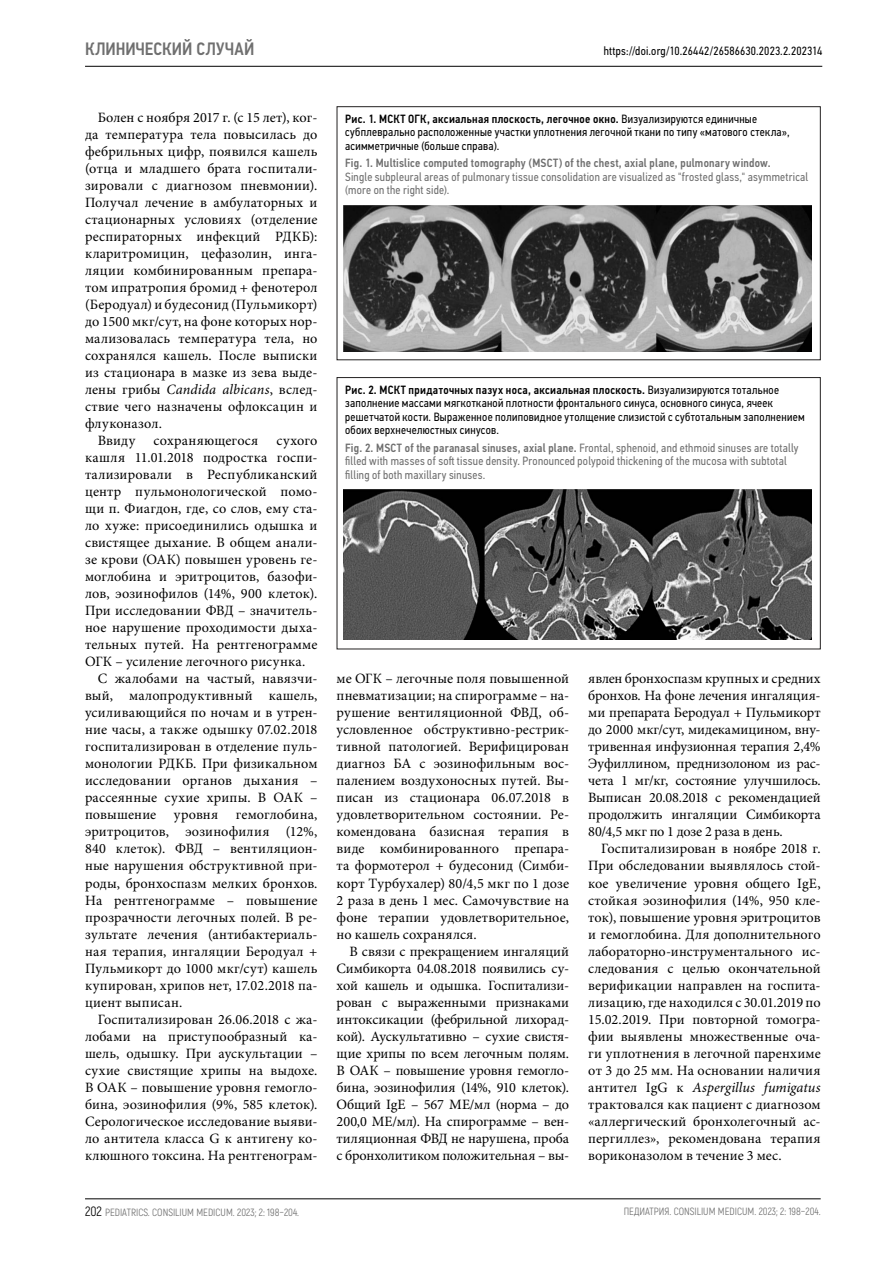
<style>
.page{position:relative;width:893px;height:1263px;background:#fff}
.page>*{position:absolute;margin:0;border:0;box-sizing:border-box;transform-origin:0 0}
.t1{font:500 18px "Eco Vector Cond";color:#6f6f6f}
.Text{font:14.25px/17px "Minion Pro";letter-spacing:.005em;color:#000;text-align:justify}
.Ris_Zag_RUS{font:12px/13.5px "Eco Vector Cond";letter-spacing:.025em;color:#000}
.Ris_Zag_ENG{font:12px/13.5px "Eco Vector Cond";letter-spacing:.02em;color:#6f6f6f}
.t2{font:10.5px "Akrobat";color:#6f6f6f}
.s1{font-style:italic}
.s2{font-weight:500}
.s3{font-size:13.5px;color:#000}
</style>
<div class="page">
<hr style="left:85px;top:1198px;width:736px;height:1px;background:#000">
<hr style="left:85px;top:66px;width:737px;height:1px;background:#000">
<div style="left:337px;top:106px;width:484px;height:254px;border:1px solid #232121"></div>
<div style="left:337px;top:377px;width:484px;height:272px;border:1px solid #232121"></div>
<img style="left:343px;top:206px;width:469px;height:145px">
<img style="left:343px;top:489px;width:469px;height:151px">
<p class="t1" style="left:85px;top:38px;width:171px">КЛИНИЧЕСКИЙ СЛУЧАЙ</p>
<p class="Ris_Zag_RUS" style="left:604px;top:44px;width:220px">https://doi.org/10.26442/26586630.2023.2.202314</p>
<p class="Text" style="left:85px;top:110px;width:234px;text-indent:13px">Болен с ноября 2017 г. (с 15 лет), ког&shy;да температура тела повысилась до фебрильных цифр, появился кашель (отца и младшего брата госпитали&shy;зировали с диагнозом пневмонии).<br>Получал лечение в амбулаторных и стационарных условиях (отделение респираторных инфекций РДКБ): кларитромицин, цефазолин, инга&shy;ляции комбинированным препара&shy;том ипратропия бромид + фенотерол (Беродуал) и будесонид (Пульмикорт) до 1500 мкг/сут, на фоне которых нор&shy;мализовалась температура тела, но сохранялся кашель. После выписки из стационара в мазке из зева выде&shy;лены грибы <span class="s1">Candida albicans</span>, вслед&shy;ствие чего назначены офлоксацин и флуконазол.</p>
<p class="Text" style="left:98px;top:433px;width:39px">Ввиду</p>
<p class="Text" style="left:154px;top:433px;width:106px">сохраняющегося</p>
<p class="Text" style="left:85px;top:433px;width:234px;text-indent:191px">сухого кашля 11.01.2018 подростка госпи&shy;тализировали в Республиканский центр пульмонологической помо&shy;щи п. Фиагдон, где, со слов, ему ста&shy;ло хуже: присоединились одышка и свистящее дыхание. В общем анали&shy;зе крови (ОАК) повышен уровень ге&shy;моглобина и эритроцитов, базофи&shy;лов, эозинофилов (14%, 900 клеток).<br>При исследовании ФВД – значитель&shy;ное нарушение проходимости дыха&shy;тельных путей. На рентгенограмме ОГК – усиление легочного рисунка.</p>
<p class="Text" style="left:85px;top:671px;width:234px;text-indent:13px">С жалобами на частый, навязчи&shy;вый, малопродуктивный кашель, усиливающийся по ночам и в утрен&shy;ние часы, а также одышку 07.02.2018 госпитализирован в отделение пуль&shy;монологии РДКБ. При физикальном исследовании органов дыхания – рассеянные сухие хрипы. В ОАК – повышение уровня гемоглобина, эритроцитов, эозинофилия (12%, 840 клеток). ФВД – вентиляцион&shy;ные нарушения обструктивной при&shy;роды, бронхоспазм мелких бронхов.<br>На рентгенограмме – повышение прозрачности легочных полей. В ре&shy;зультате лечения (антибактериаль&shy;ная терапия, ингаляции Беродуал + Пульмикорт до 1000 мкг/сут) кашель купирован, хрипов нет, 17.02.2018 па&shy;циент выписан.</p>
<p class="Text" style="left:85px;top:1011px;width:234px;text-indent:13px">Госпитализирован 26.06.2018 с жа&shy;лобами на приступообразный ка&shy;шель, одышку. При аускультации – сухие свистящие хрипы на выдохе.<br>В ОАК – повышение уровня гемогло&shy;бина, эозинофилия (9%, 585 клеток).<br>Серологическое исследование выяви&shy;ло антитела класса G к антигену ко&shy;клюшного токсина. На рентгенограм-</p>
<p class="Ris_Zag_RUS" style="left:345px;top:112px;width:446px"><span class="s2">Рис. 1. МСКТ ОГК, аксиальная плоскость, легочное окно.</span> Визуализируются единичные субплеврально расположенные участки уплотнения легочной ткани по типу «матового стекла», асимметричные (больше справа).</p>
<p class="Ris_Zag_ENG" style="left:345px;top:157px;width:465px"><span class="s2">Fig. 1. Multislice computed tomography (MSCT) of the chest, axial plane, pulmonary window.<br></span>Single subpleural areas of pulmonary tissue consolidation are visualized as "frosted glass," asymmetrical (more on the right side).</p>
<p class="Ris_Zag_RUS" style="left:345px;top:383px;width:461px"><span class="s2">Рис. 2. МСКТ придаточных пазух носа, аксиальная плоскость.</span> Визуализируются тотальное заполнение массами мягкотканой плотности фронтального синуса, основного синуса, ячеек решетчатой кости. Выраженное полиповидное утолщение слизистой с субтотальным заполнением обоих верхнечелюстных синусов.</p>
<p class="Ris_Zag_ENG" style="left:345px;top:441px;width:455px"><span class="s2">Fig. 2. MSCT of the paranasal sinuses, axial plane.</span> Frontal, sphenoid, and ethmoid sinuses are totally filled with masses of soft tissue density. Pronounced polypoid thickening of the mucosa with subtotal filling of both maxillary sinuses.</p>
<p class="Text" style="left:337px;top:671px;width:234px">ме ОГК – легочные поля повышенной пневматизации; на спирограмме – на&shy;рушение вентиляционной ФВД, об&shy;условленное обструктивно-рестрик&shy;тивной патологией. Верифицирован диагноз БА с эозинофильным вос&shy;палением воздухоносных путей. Вы&shy;писан из стационара 06.07.2018 в удовлетворительном состоянии. Ре&shy;комендована базисная терапия в виде комбинированного препара&shy;та формотерол + будесонид (Симби&shy;корт Турбухалер) 80/4,5 мкг по 1 дозе 2 раза в день 1 мес. Самочувствие на фоне терапии удовлетворительное, но кашель сохранялся.</p>
<p class="Text" style="left:337px;top:943px;width:234px;text-indent:13px">В связи с прекращением ингаляций Симбикорта 04.08.2018 появились су&shy;хой кашель и одышка. Госпитализи&shy;рован с выраженными признаками интоксикации (фебрильной лихорад&shy;кой). Аускультативно – сухие свистя&shy;щие хрипы по всем легочным полям.<br>В ОАК – повышение уровня гемогло&shy;бина, эозинофилия (14%, 910 клеток).<br>Общий IgE – 567 МЕ/мл (норма – до 200,0 МЕ/мл). На спирограмме – вен&shy;тиляционная ФВД не нарушена, проба с бронхолитиком положительная – вы-</p>
<p class="Text" style="left:588px;top:671px;width:234px">явлен бронхоспазм крупных и средних бронхов. На фоне лечения ингаляция&shy;ми препарата Беродуал + Пульмикорт до 2000 мкг/сут, мидекамицином, вну&shy;тривенная инфузионная терапия 2,4% Эуфиллином, преднизолоном из рас&shy;чета 1 мг/кг, состояние улучшилось.<br>Выписан 20.08.2018 с рекомендацией продолжить ингаляции Симбикорта 80/4,5 мкг по 1 дозе 2 раза в день.</p>
<p class="Text" style="left:588px;top:841px;width:234px;text-indent:13px">Госпитализирован в ноябре 2018 г.<br>При обследовании выявлялось стой&shy;кое увеличение уровня общего IgE, стойкая эозинофилия (14%, 950 кле&shy;ток), повышение уровня эритроцитов и гемоглобина. Для дополнительного лабораторно-инструментального ис&shy;следования с целью окончательной верификации направлен на госпита&shy;лизацию, где находился с 30.01.2019 по 15.02.2019. При повторной томогра&shy;фии выявлены множественные оча&shy;ги уплотнения в легочной паренхиме от 3 до 25 мм. На основании наличия антител IgG к <span class="s1">Aspergillus fumigatus </span>трактовался как пациент с диагнозом «аллергический бронхолегочный ас&shy;пергиллез», рекомендована терапия вориконазолом в течение 3 мес.</p>
<p class="t2" style="left:85px;top:1206px;width:216px"><span class="s3">202</span> PEDIATRICS. CONSILIUM MEDICUM. 2023; 2: 198–204.</p>
<p class="t2" style="left:624px;top:1205px;width:198px">ПЕДИАТРИЯ. CONSILIUM MEDICUM. 2023; 2: 198–204.</p>
</div>
